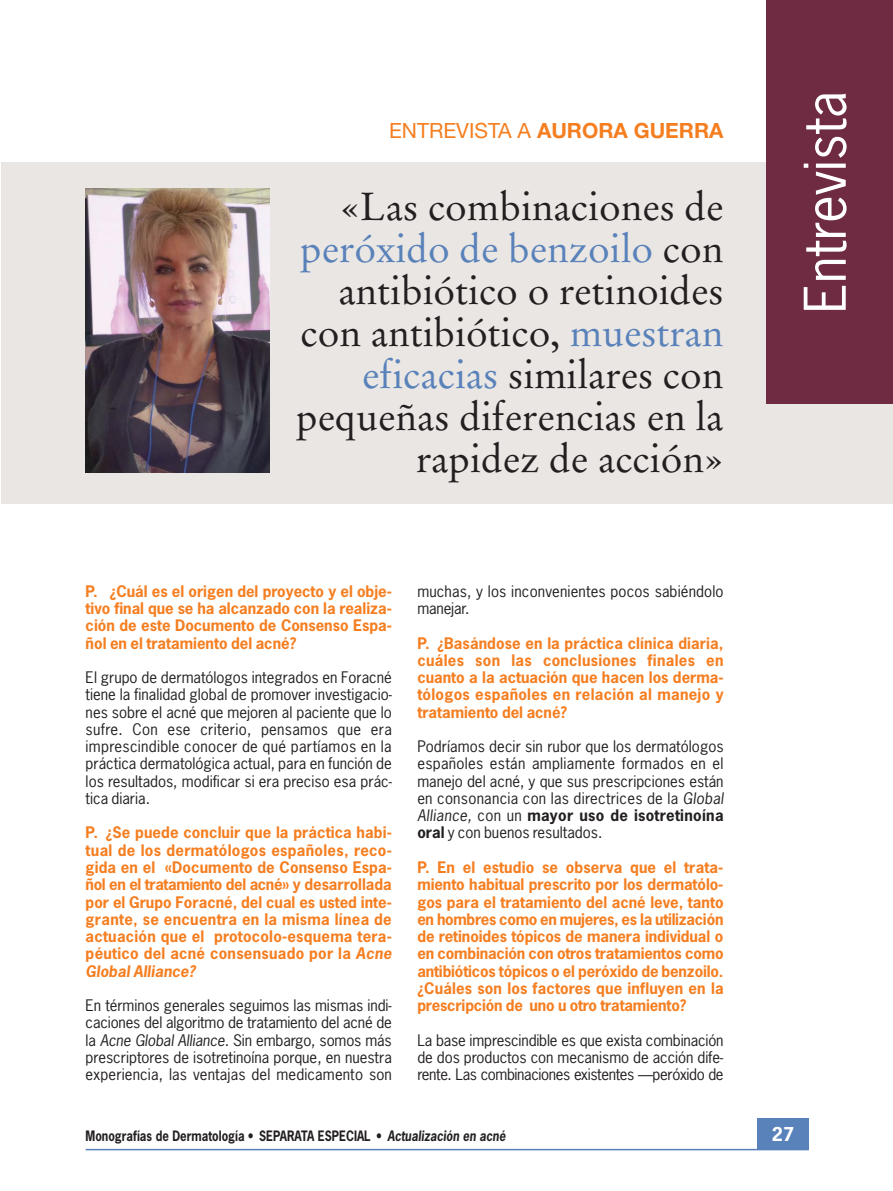
<style>
.page{position:relative;width:893px;height:1191px;background:#fff}
.page>*{position:absolute;margin:0;border:0;box-sizing:border-box;transform-origin:0 0}
.t1{font:54px "News Gothic";color:#fff}
.t2{font:39px/42px "Stempel Garamond";color:#231f20;text-align:right}
.t3{font:700 21px "Helvetica Neue";color:#f57e20}
.t4{font:700 18px "News Gothic";color:#fff}
.t5{font:700 15px/17.2px "News Gothic";color:#f57e20;text-align:justify}
.t6{font:15px/17.2px "News Gothic";color:#231f20;text-align:justify}
.t7{font:700 13.5px "News Gothic";color:#231f20;scale:.85 1}
.s1{font-weight:400}
.s2{color:#5982ba}
.s3{font-weight:700}
</style>
<div class="page">
<hr style="left:86px;top:1148px;width:722px;height:2px;background:#5982ba">
<div style="left:757px;top:1117px;width:51px;height:32px;background:#5982ba"></div>
<div style="left:1px;top:162px;width:892px;height:341px;background:#eae6e3"></div>
<div style="left:766px;top:0;width:127px;height:404px;background:#6e2b42"></div>
<img style="left:86px;top:189px;width:183px;height:283px">
<h3 class="t3" style="left:389px;top:123px;width:336px"><span class="s1">ENTREVISTA A</span> AURORA GUERRA</h3>
<h2 class="t2" style="left:296px;top:189px;width:429px">«Las combinaciones de <span class="s2">peróxido de benzoilo</span> con antibiótico o retinoides con antibiótico, <span class="s2">muestran eficacias</span> similares con pequeñas diferencias en la rapidez de acción»</h2>
<h1 class="t1" style="left:804px;top:313px;width:223px;rotate:-90deg">Entrevista</h1>
<p class="t5" style="left:86px;top:583px;width:308px">P. ¿Cuál es el origen del proyecto y el obje&shy;tivo final que se ha alcanzado con la realiza&shy;ción de este Documento de Consenso Espa&shy;ñol en el tratamiento del acné?</p>
<p class="t6" style="left:86px;top:670px;width:308px">El grupo de dermatólogos integrados en Foracné tiene la finalidad global de promover investigacio&shy;nes sobre el acné que mejoren al paciente que lo sufre. Con ese criterio, pensamos que era imprescindible conocer de qué partíamos en la práctica dermatológica actual, para en función de los resultados, modificar si era preciso esa prác&shy;tica diaria.</p>
<p class="t5" style="left:86px;top:825px;width:309px">P. ¿Se puede concluir que la práctica habi&shy;tual de los dermatólogos españoles, reco&shy;gida en el «Documento de Consenso Espa&shy;ñol en el tratamiento del acné» y desarrollada por el Grupo Foracné, del cual es usted inte&shy;grante, se encuentra en la misma línea de actuación que el protocolo-esquema tera&shy;péutico del acné consensuado por la Acne Global Alliance?</p>
<p class="t6" style="left:86px;top:997px;width:308px">En términos generales seguimos las mismas indi&shy;caciones del algoritmo de tratamiento del acné de la Acne Global Alliance. Sin embargo, somos más prescriptores de isotretinoína porque, en nuestra experiencia, las ventajas del medicamento son</p>
<p class="t6" style="left:417px;top:583px;width:308px">muchas, y los inconvenientes pocos sabiéndolo manejar.</p>
<p class="t5" style="left:417px;top:635px;width:308px">P. ¿Basándose en la práctica clínica diaria, cuáles son las conclusiones finales en cuanto a la actuación que hacen los derma&shy;tólogos españoles en relación al manejo y tratamiento del acné?</p>
<p class="t6" style="left:417px;top:739px;width:309px">Podríamos decir sin rubor que los dermatólogos españoles están ampliamente formados en el manejo del acné, y que sus prescripciones están en consonancia con las directrices de la Global Alliance, con un <span class="s3">mayor uso de isotretinoína oral</span> y con buenos resultados.</p>
<p class="t5" style="left:417px;top:859px;width:308px">P. En el estudio se observa que el trata&shy;miento habitual prescrito por los dermatólo&shy;gos para el tratamiento del acné leve, tanto en hombres como en mujeres, es la utilización de retinoides tópicos de manera individual o en combinación con otros tratamientos como antibióticos tópicos o el peróxido de benzoilo. ¿Cuáles son los factores que influyen en la prescripción de uno u otro tratamiento?</p>
<p class="t6" style="left:417px;top:1032px;width:308px">La base imprescindible es que exista combinación de dos productos con mecanismo de acción dife&shy;rente. Las combinaciones existentes —peróxido de</p>
<p class="t7" style="left:86px;top:1130px;width:497px">Monografías de Dermatología • SEPARATA ESPECIAL • Actualización en acné</p>
<p class="t4" style="left:772px;top:1126px;width:24px">27</p>
</div>
